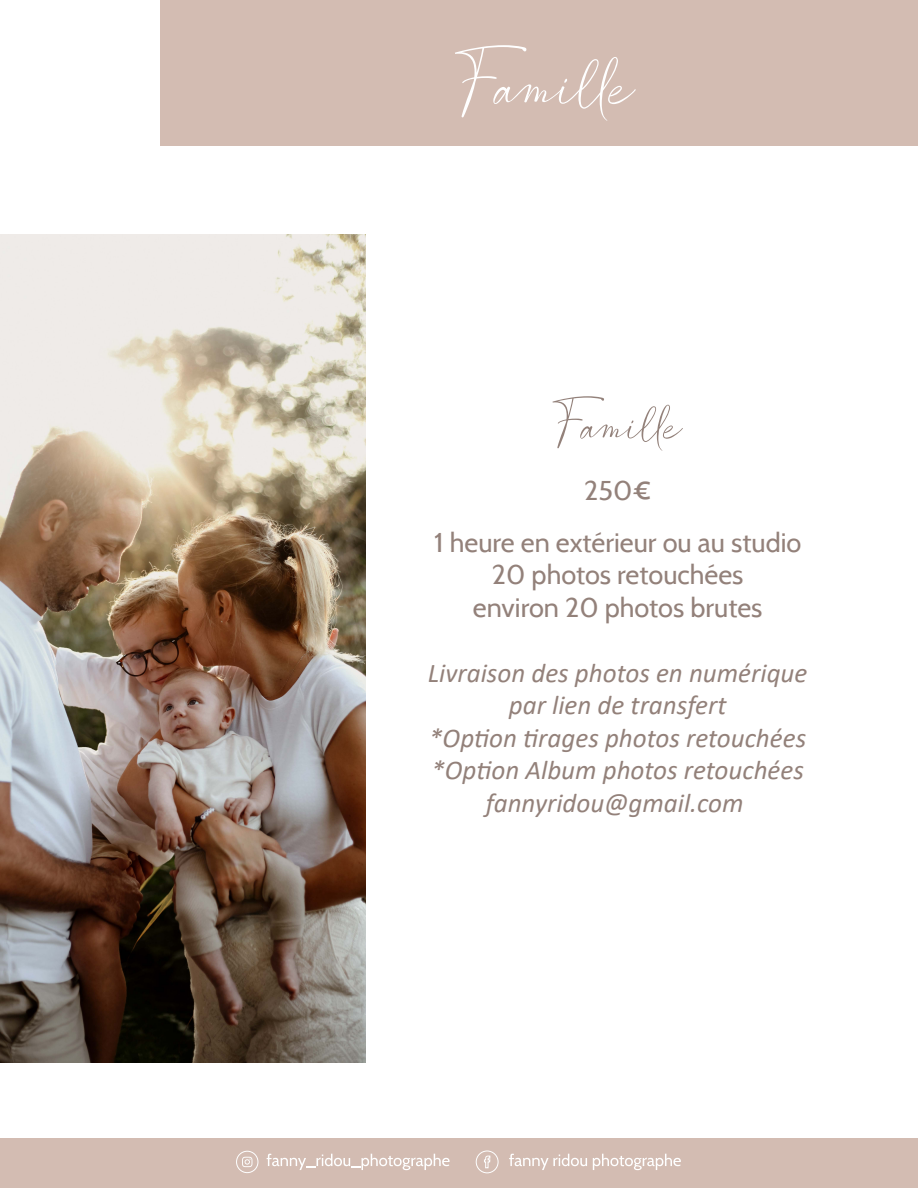
<style>
.page{position:relative;width:918px;height:1188px;background:#fff}
.page>*{position:absolute;margin:0;border:0;box-sizing:border-box;transform-origin:0 0}
.t1{font:108.9px "Southland";color:#fff}
.t2{font:78.45px "Southland";color:#93817a}
.t3{font:italic 27.15px/32.5px "Calibri";color:#93817a;text-align:center}
.t4{font:27.15px/32.5px "Cabin";color:#93817a;text-align:center}
</style>
<div class="page">
<div style="left:161px;top:0;width:757px;height:146px;background:#d3bcb2"></div>
<img style="left:0;top:234px;width:365px;height:828px">
<div style="left:0;top:1139px;width:918px;height:49px;background:#d3bcb2"></div>
<div style="left:236px;top:1151px;width:22px;height:22px;border:1px solid #fff;border-radius:50%"></div>
<svg style="left:242px;top:1157px;width:10px;height:10px"></svg>
<svg style="left:266px;top:1154px;width:184px;height:16px"></svg>
<div style="left:476px;top:1151px;width:22px;height:22px;border:1px solid #fff;border-radius:50%"></div>
<svg style="left:484px;top:1156px;width:6px;height:12px"></svg>
<svg style="left:509px;top:1154px;width:78px;height:16px"></svg>
<svg style="left:593px;top:1154px;width:88px;height:16px"></svg>
<h1 class="t1" style="left:455px;top:31px;width:181px">Famille</h1>
<h2 class="t2" style="left:553px;top:386px;width:131px">Famille</h2>
<p class="t4" style="left:584px;top:474px;width:69px">250€</p>
<p class="t4" style="left:434px;top:526px;width:369px">1 heure en extérieur ou au studio<br>20 photos retouchées<br>environ 20 photos brutes</p>
<p class="t3" style="left:428px;top:655px;width:381px">Livraison des photos en numérique par lien de transfert<br>*Option tirages photos retouchées *Option Album photos retouchées fannyridou@gmail.com</p>
</div>
